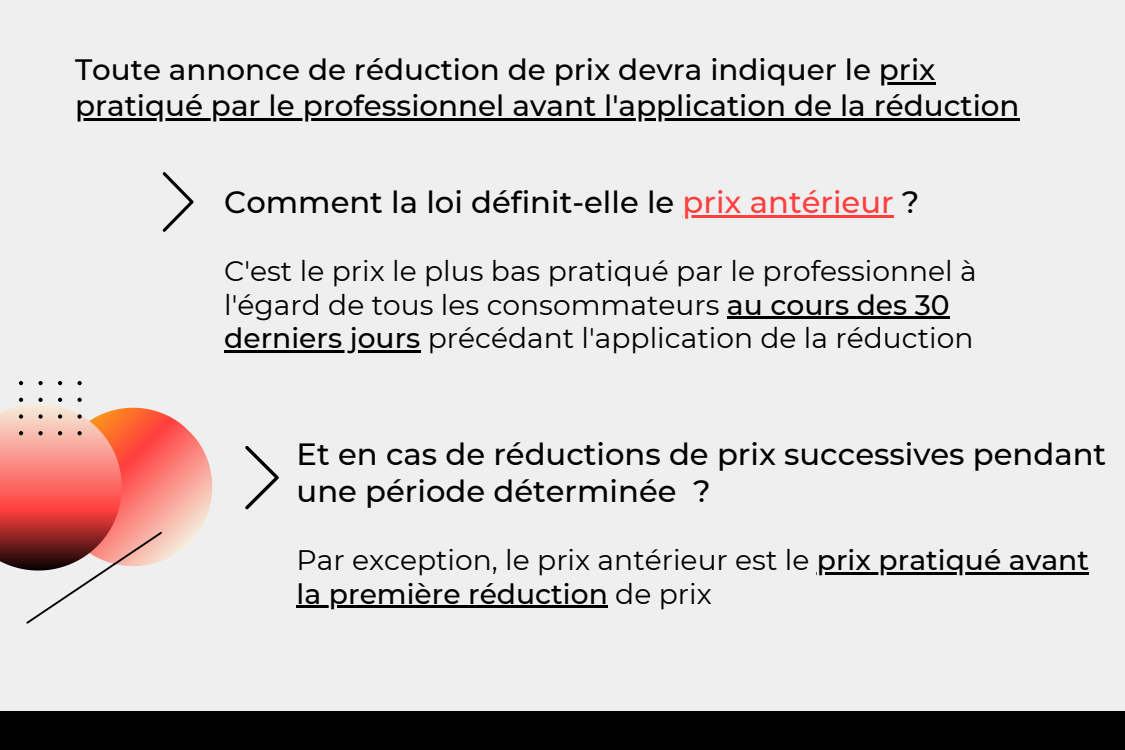
<style>
.page{position:relative;width:1125px;height:750px;background:#efefef}
.page>*{position:absolute;margin:0;border:0;box-sizing:border-box;transform-origin:0 0}
.t1{font:500 30.62px/37.5px "Montserrat";color:#000}
.t2{font:500 29.38px/35.6px "Montserrat";color:#000}
.t3{font:28.12px/33.8px "Montserrat";color:#000}
.s1{color:#ff3e3e}
.s2{font-weight:500}
</style>
<div class="page">
<svg style="left:164px;top:414px;width:49px;height:146px"></svg>
<div style="left:0;top:711px;width:1125px;height:39px;background:#000"></div>
<svg style="left:0;top:381px;width:164px;height:243px"></svg>
<svg style="left:163px;top:172px;width:31px;height:60px"></svg>
<hr style="left:879px;top:82px;width:56px;height:3px;background:#000">
<hr style="left:75px;top:118px;width:945px;height:2px;background:#000">
<hr style="left:683px;top:215px;width:211px;height:3px;background:#ff3e3e">
<hr style="left:727px;top:316px;width:223px;height:3px;background:#000">
<hr style="left:224px;top:350px;width:196px;height:3px;background:#000">
<svg style="left:245px;top:446px;width:34px;height:63px"></svg>
<hr style="left:817px;top:572px;width:272px;height:3px;background:#000">
<hr style="left:297px;top:605px;width:311px;height:3px;background:#000">
<p class="t2" style="left:75px;top:52px;width:946px">Toute annonce de réduction de prix devra indiquer le prix pratiqué par le professionnel avant l'application de la réduction</p>
<p class="t1" style="left:224px;top:184px;width:697px">Comment la loi définit-elle le <span class="s1">prix antérieur</span> ?</p>
<p class="t3" style="left:224px;top:254px;width:754px">C'est le prix le plus bas pratiqué par le professionnel à l'égard de tous les consommateurs <span class="s2">au cours des 30 derniers jours</span> précédant l'application de la réduction</p>
<p class="t1" style="left:297px;top:435px;width:811px">Et en cas de réductions de prix successives pendant une période déterminée ?</p>
<p class="t3" style="left:297px;top:543px;width:794px">Par exception, le prix antérieur est le <span class="s2">prix pratiqué avant la première réduction</span> de prix</p>
</div>
